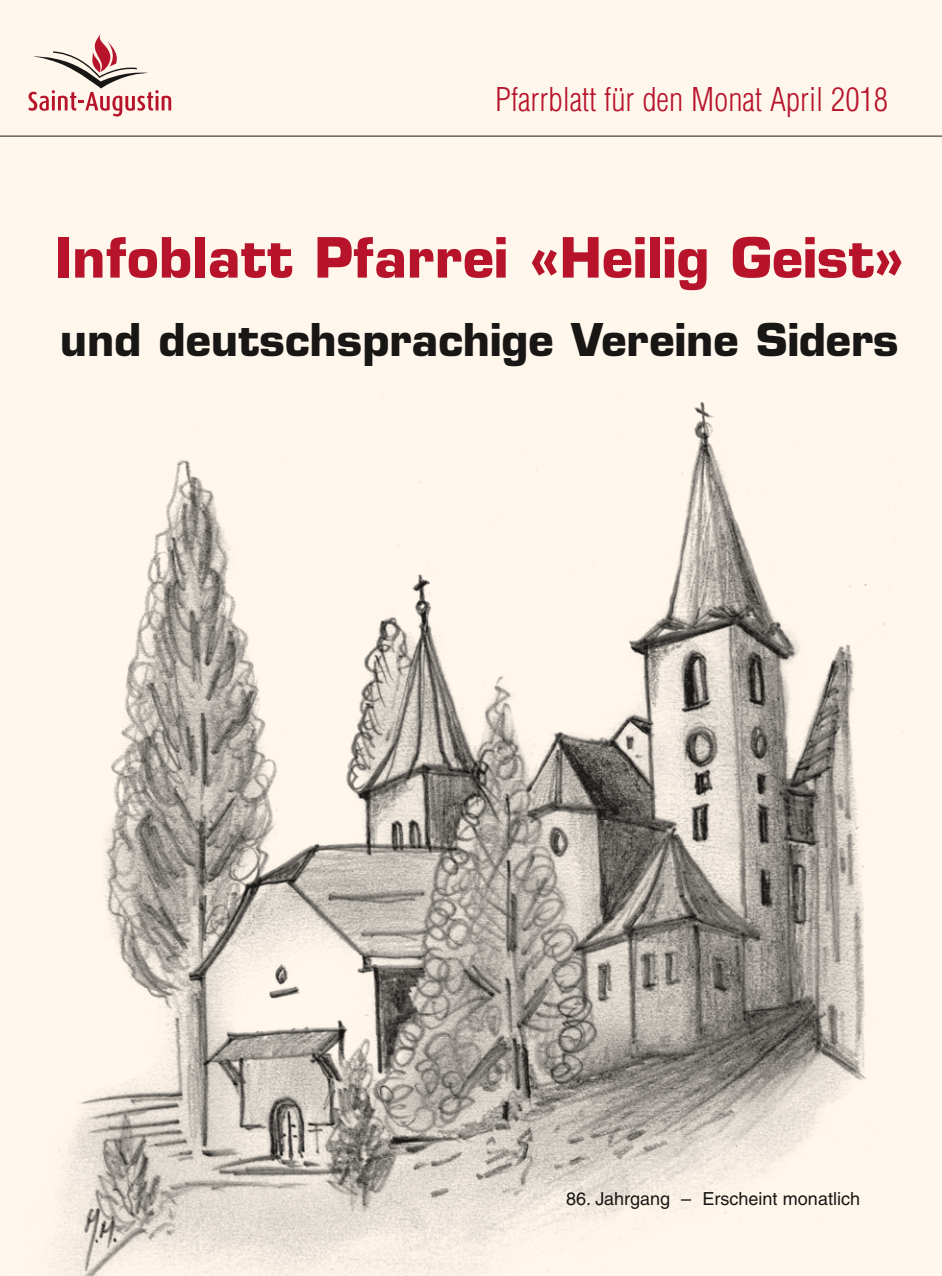
<style>
.page{position:relative;width:942px;height:1276px;background:#fff}
.page>*{position:absolute;margin:0;border:0;box-sizing:border-box;transform-origin:0 0}
.t1{font:700 54px "Eurostile";color:#b7142c}
.t2{font:700 44px "Eurostile";color:#181716}
.t3{font:300 condensed 32px "Helvetica";color:#b7142c}
.t4{font:18px "Helvetica";color:#181716}
</style>
<div class="page">
<div style="left:0;top:0;width:941px;height:1276px;background:#fff7ec"></div>
<hr style="left:0;top:136px;width:941px;height:1px;background:#181716">
<svg style="left:28px;top:33px;width:143px;height:83px"></svg>
<img style="left:51px;top:401px;width:833px;height:875px">
<p class="t3" style="left:495px;top:79px;width:394px">Pfarrblatt für den Monat April 2018</p>
<p class="t1" style="left:55px;top:224px;width:851px">Infoblatt Pfarrei «Heilig Geist»</p>
<p class="t2" style="left:60px;top:312px;width:839px">und deutschsprachige Vereine Siders</p>
<p class="t4" style="left:566px;top:1188px;width:295px">86. Jahrgang – Erscheint monatlich</p>
</div>
